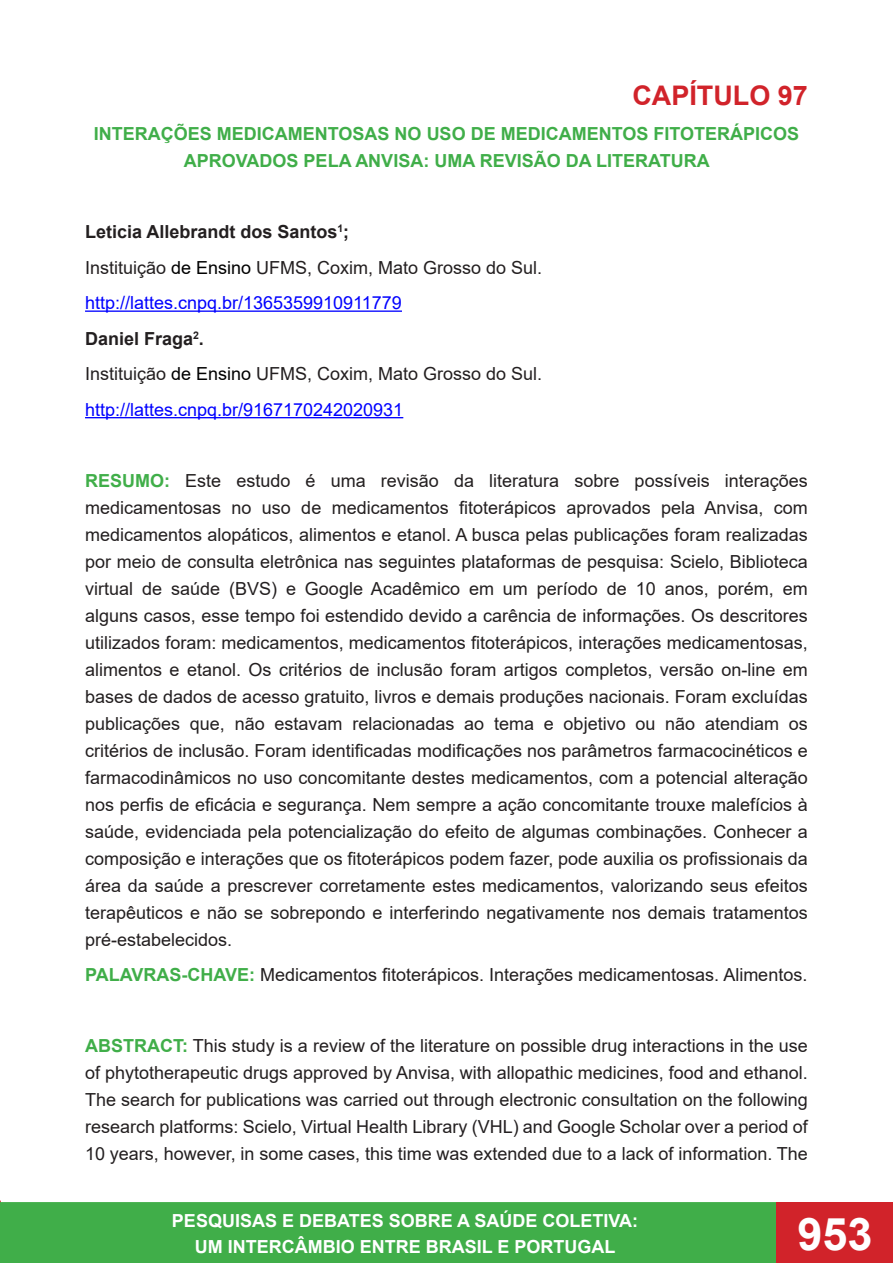
<style>
.page{position:relative;width:893px;height:1263px;background:#fff}
.page>*{position:absolute;margin:0;border:0;box-sizing:border-box;transform-origin:0 0}
.t1{font:700 45px "Arial";color:#fff}
.t2{font:700 27px "Arial";color:#d1232a}
.t3{font:18px/27px "Arial";color:#231f20;text-align:justify}
.t4{font:700 18px/27px "Arial";color:#40ae49;text-align:center}
.t5{font:18px "Arial";color:#00f}
.t6{font:700 18px/26.5px "Arial";color:#fff;text-align:center}
.t7{font:700 18px "Arial";color:#231f20}
.s1{color:#000}
.s2{font-weight:700;color:#40ae49}
</style>
<div class="page">
<div style="left:0;top:1202px;width:776px;height:61px;background:#40ae49"></div>
<div style="left:776px;top:1202px;width:117px;height:61px;background:#d1232a"></div>
<hr style="left:85px;top:310px;width:317px;height:2px;background:#00f">
<hr style="left:85px;top:417px;width:318px;height:1px;background:#00f">
<p class="t2" style="left:632px;top:76px;width:177px">CAPÍTULO 97</p>
<p class="t4" style="left:94px;top:121px;width:707px">INTERAÇÕES MEDICAMENTOSAS NO USO DE MEDICAMENTOS FITOTERÁPICOS<br>APROVADOS PELA ANVISA: UMA REVISÃO DA LITERATURA</p>
<p class="t7" style="left:85px;top:219px;width:266px">Leticia Allebrandt dos Santos<sup>1</sup>;</p>
<p class="t3" style="left:85px;top:254px;width:459px">Instituição <span class="s1">de Ensino</span> UFMS, Coxim, Mato Grosso do Sul.</p>
<p class="t5" style="left:85px;top:290px;width:318px">http://lattes.cnpq.br/1365359910911779</p>
<p class="t7" style="left:85px;top:326px;width:120px">Daniel Fraga<sup>2</sup>.</p>
<p class="t3" style="left:85px;top:360px;width:459px">Instituição <span class="s1">de Ensino</span> UFMS, Coxim, Mato Grosso do Sul.</p>
<p class="t5" style="left:85px;top:397px;width:320px">http://lattes.cnpq.br/9167170242020931</p>
<p class="t3" style="left:85px;top:467px;width:724px"><span class="s2">RESUMO:</span> Este estudo é uma revisão da literatura sobre possíveis interações medicamentosas no uso de medicamentos fitoterápicos aprovados pela Anvisa, com medicamentos alopáticos, alimentos e etanol. A busca pelas publicações foram realizadas por meio de consulta eletrônica nas seguintes plataformas de pesquisa: Scielo, Biblioteca virtual de saúde (BVS) e Google Acadêmico em um período de 10 anos, porém, em alguns casos, esse tempo foi estendido devido a carência de informações. Os descritores utilizados foram: medicamentos, medicamentos fitoterápicos, interações medicamentosas, alimentos e etanol. Os critérios de inclusão foram artigos completos, versão on-line em bases de dados de acesso gratuito, livros e demais produções nacionais. Foram excluídas publicações que, não estavam relacionadas ao tema e objetivo ou não atendiam os critérios de inclusão. Foram identificadas modificações nos parâmetros farmacocinéticos e farmacodinâmicos no uso concomitante destes medicamentos, com a potencial alteração nos perfis de eficácia e segurança. Nem sempre a ação concomitante trouxe malefícios à saúde, evidenciada pela potencialização do efeito de algumas combinações. Conhecer a composição e interações que os fitoterápicos podem fazer, pode auxilia os profissionais da área da saúde a prescrever corretamente estes medicamentos, valorizando seus efeitos terapêuticos e não se sobrepondo e interferindo negativamente nos demais tratamentos pré-estabelecidos.</p>
<p class="t3" style="left:85px;top:961px;width:724px"><span class="s2">PALAVRAS-CHAVE:</span> Medicamentos fitoterápicos. Interações medicamentosas. Alimentos.</p>
<p class="t3" style="left:85px;top:1032px;width:724px"><span class="s2">ABSTRACT:</span> This study is a review of the literature on possible drug interactions in the use of phytotherapeutic drugs approved by Anvisa, with allopathic medicines, food and ethanol.<br>The search for publications was carried out through electronic consultation on the following research platforms: Scielo, Virtual Health Library (VHL) and Google Scholar over a period of 10 years, however, in some cases, this time was extended due to a lack of information. The</p>
<p class="t6" style="left:172px;top:1207px;width:468px">PESQUISAS E DEBATES SOBRE A SAÚDE COLETIVA:<br>UM INTERCÂMBIO ENTRE BRASIL E PORTUGAL</p>
<h1 class="t1" style="left:797px;top:1202px;width:77px">953</h1>
</div>
